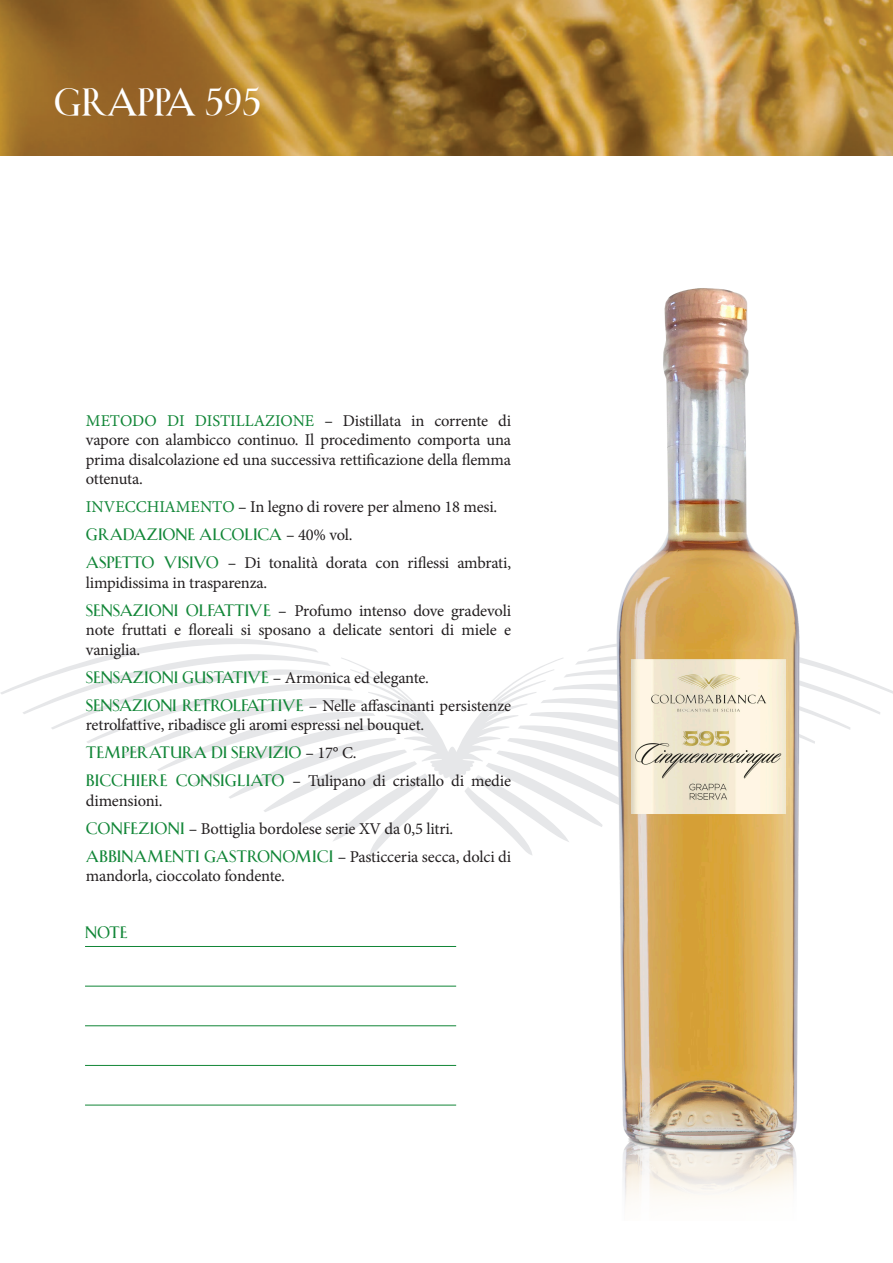
<style>
.page{position:relative;width:893px;height:1263px;background:#fff}
.page>*{position:absolute;margin:0;border:0;box-sizing:border-box;transform-origin:0 0}
.t1{font:700 37.5px "Shango";color:#fff}
.t2{font:16.5px/19.5px "Minion Pro";letter-spacing:-.01em;color:#231f20}
.t3{font:700 16.5px "Shango";letter-spacing:-.01em;color:#118637}
.s1{color:#118637}
.s2{color:#000}
.s3{font-family:"Minion Pro";font-weight:400;color:#000}
.s4{font-family:"Minion Pro";font-weight:400;color:#231f20}
.s5{font-family:"Shango";font-weight:700;color:#118637}
</style>
<div class="page">
<svg style="left:1px;top:638px;width:892px;height:217px"></svg>
<svg style="left:341px;top:657px;width:218px;height:123px"></svg>
<img style="left:559px;top:288px;width:292px;height:914px">
<img style="left:0;top:0;width:893px;height:155px">
<hr style="left:85px;top:946px;width:371px;height:1px;background:#118637">
<hr style="left:85px;top:986px;width:371px;height:1px;background:#118637">
<hr style="left:85px;top:1025px;width:371px;height:1px;background:#118637">
<hr style="left:85px;top:1065px;width:371px;height:1px;background:#118637">
<hr style="left:85px;top:1105px;width:371px;height:1px;background:#118637">
<p class="t1" style="left:54px;top:81px;width:209px">GRAPPA 595</p>
<p class="t2" style="left:86px;top:411px;width:427px;text-align:justify"><span class="s1">METODO DI DISTILLAZIONE</span> <span class="s2">–</span> Distillata in corrente di vapore con alambicco continuo. Il procedimento comporta una prima disalcolazione ed una successiva rettificazione della flemma ottenuta.</p>
<p class="t2" style="left:86px;top:497px;width:413px"><span class="s1">INVECCHIAMENTO</span> <span class="s2">–</span> In legno di rovere per almeno 18 mesi.</p>
<p class="t3" style="left:86px;top:524px;width:268px">GRADAZIONE ALCOLICA <span class="s3">–</span> <span class="s4">40% vol.</span></p>
<p class="t2" style="left:86px;top:553px;width:427px"><span class="s5">ASPETTO VISIVO</span> <span class="s2">–</span> Di tonalità dorata con riflessi ambrati, limpidissima in trasparenza.</p>
<p class="t2" style="left:86px;top:601px;width:427px;text-align:justify"><span class="s5">SENSAZIONI OLFATTIVE</span> <span class="s2">–</span> Profumo intenso dove gradevoli note fruttati e floreali si sposano a delicate sentori di miele e vaniglia.</p>
<p class="t3" style="left:86px;top:666px;width:345px">SENSAZIONI GUSTATIVE <span class="s3">–</span> <span class="s4">Armonica ed elegante.</span></p>
<p class="t2" style="left:86px;top:696px;width:427px"><span class="s5">SENSAZIONI RETROLFATTIVE</span> <span class="s2">–</span> Nelle affascinanti persistenze retrolfattive, ribadisce gli aromi espressi nel bouquet.</p>
<p class="t3" style="left:86px;top:742px;width:272px">TEMPERATURA DI SERVIZIO <span class="s3">–</span> <span class="s4">17° C.</span></p>
<p class="t2" style="left:86px;top:771px;width:427px"><span class="s5">BICCHIERE CONSIGLIATO</span> <span class="s2">–</span> Tulipano di cristallo di medie dimensioni.</p>
<p class="t2" style="left:86px;top:819px;width:369px"><span class="s5">CONFEZIONI</span> <span class="s2">–</span> Bottiglia bordolese serie XV da 0,5 litri.</p>
<p class="t2" style="left:86px;top:847px;width:427px"><span class="s5">ABBINAMENTI GASTRONOMICI</span> <span class="s2">–</span> Pasticceria secca, dolci di mandorla, cioccolato fondente.</p>
<p class="t3" style="left:85px;top:921px;width:44px">NOTE</p>
</div>
